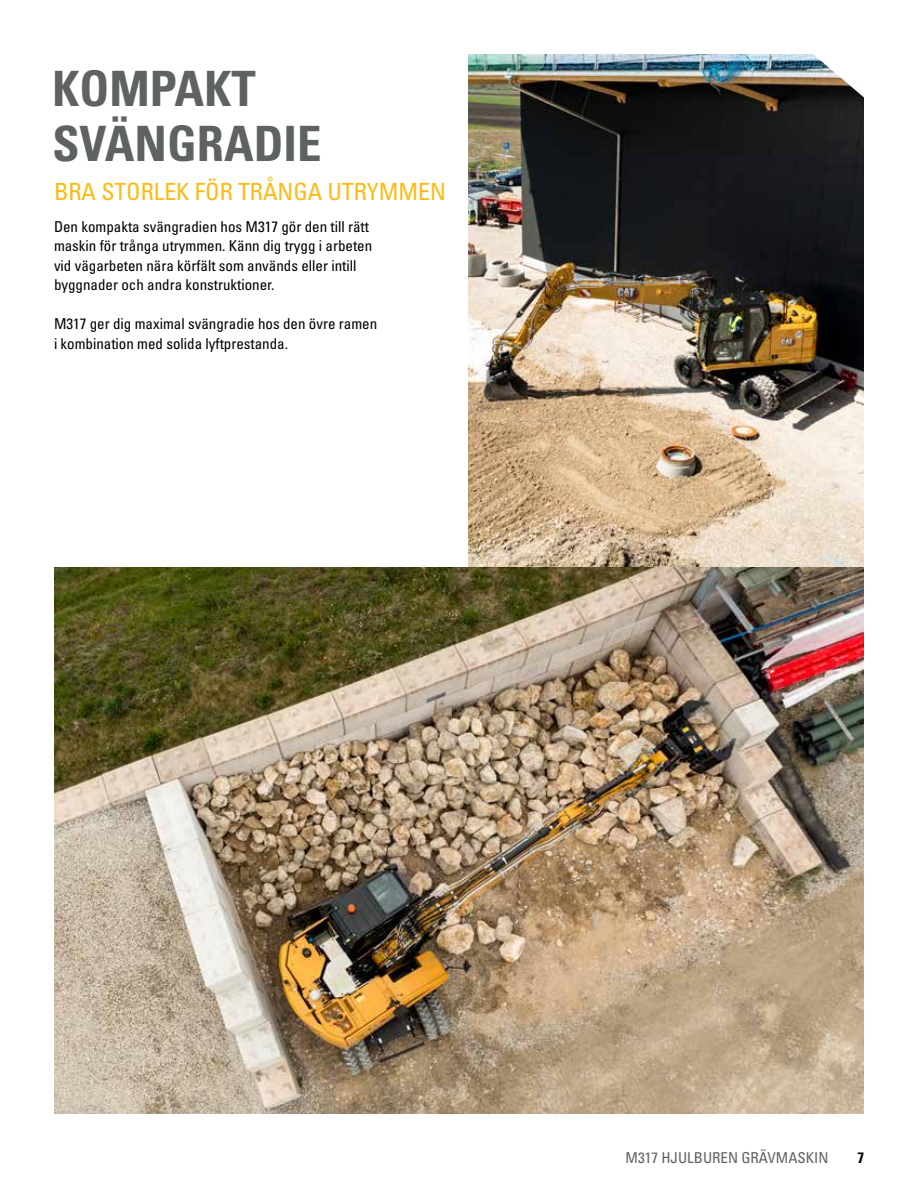
<style>
.page{position:relative;width:918px;height:1188px;background:#fff}
.page>*{position:absolute;margin:0;border:0;box-sizing:border-box;transform-origin:0 0}
.Headline_large_gray{font:48.75px/54.9px "Univers LTCYR 67 Bold Cond";color:#5e6263}
.Subhead_small_yellow{font:condensed 23.7px "Univers LTCYR 57";color:#fdba12}
.Body_copy{font:condensed 15px/19.5px "Univers LTCYR 57";color:#000}
.t1{font:condensed 15px "Univers LTCYR 57";color:#5e6263}
.t2{font:15px "Univers LTCYR 67 Bold Cond";color:#000}
</style>
<div class="page">
<img style="left:468px;top:54px;width:396px;height:513px">
<img style="left:54px;top:567px;width:810px;height:546px">
<p class="Headline_large_gray" style="left:52px;top:61px;width:270px">KOMPAKT<br>SVÄNGRADIE</p>
<p class="Subhead_small_yellow" style="left:54px;top:177px;width:393px">BRA STORLEK FÖR TRÅNGA UTRYMMEN</p>
<p class="Body_copy" style="left:54px;top:216px;width:320px">Den kompakta svängradien hos M317 gör den till rätt maskin för trånga utrymmen. Känn dig trygg i arbeten vid vägarbeten nära körfält som används eller intill byggnader och andra konstruktioner.</p>
<p class="Body_copy" style="left:54px;top:314px;width:325px">M317 ger dig maximal svängradie hos den övre ramen i kombination med solida lyftprestanda.</p>
<p class="t1" style="left:626px;top:1148px;width:204px">M317 HJULBUREN GRÄVMASKIN</p>
<p class="t2" style="left:857px;top:1148px;width:8px">7</p>
</div>
